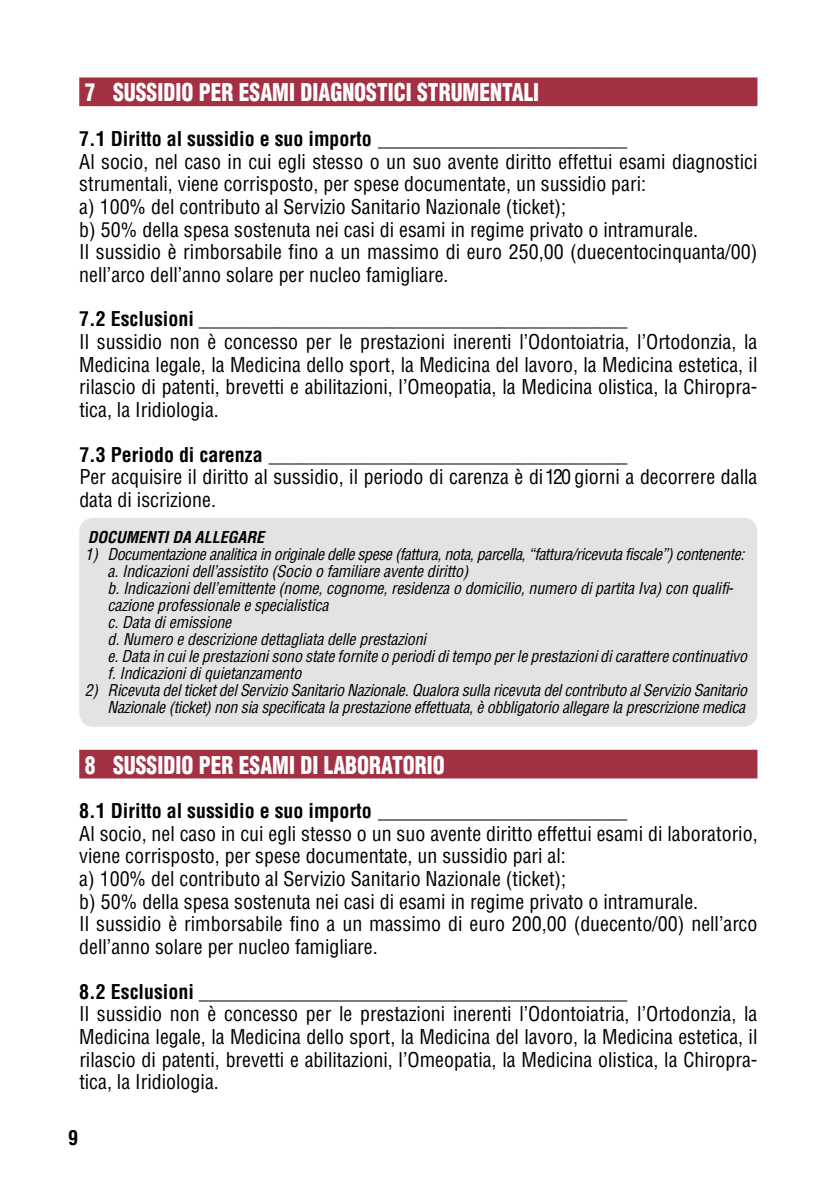
<style>
.page{position:relative;width:840px;height:1191px;background:#fff}
.page>*{position:absolute;margin:0;border:0;box-sizing:border-box;transform-origin:0 0}
.t1{font:900 condensed 23.8px "Helvetica LT Std";color:#fff;scale:.9 1}
.t2{font:condensed 20px/22.6px "Helvetica LT Std";color:#000}
.t3{font:700 condensed 20px "Helvetica LT Std";color:#000}
.t4{font:italic condensed 16px/17px "Helvetica LT Std";letter-spacing:-.01em;color:#000}
.t5{font:italic 700 condensed 16px "Helvetica LT Std";color:#000}
</style>
<div class="page">
<div style="left:79px;top:77px;width:678px;height:29px;background:#a43043"></div>
<div style="left:79px;top:749px;width:678px;height:29px;background:#a43043"></div>
<div style="left:79px;top:518px;width:678px;height:209px;background:#e3e3e3;border-radius:14px"></div>
<p class="t1" style="left:85px;top:77px;width:506px">7 SUSSIDIO PER ESAMI DIAGNOSTICI STRUMENTALI</p>
<p class="t3" style="left:79px;top:126px;width:549px">7.1 Diritto al sussidio e suo importo _________________________</p>
<p class="t2" style="left:79px;top:150px;width:679px">Al socio, nel caso in cui egli stesso o un suo avente diritto effettui esami diagnostici strumentali, viene corrisposto, per spese documentate, un sussidio pari:<br>a) 100% del contributo al Servizio Sanitario Nazionale (ticket);<br>b) 50% della spesa sostenuta nei casi di esami in regime privato o intramurale.<br>Il sussidio è rimborsabile fino a un massimo di euro 250,00 (duecentocinquanta/00) nell’arco dell’anno solare per nucleo famigliare.</p>
<p class="t3" style="left:79px;top:307px;width:549px">7.2 Esclusioni ___________________________________________</p>
<p class="t2" style="left:79px;top:330px;width:679px;text-align:justify">Il sussidio non è concesso per le prestazioni inerenti l’Odontoiatria, l’Ortodonzia, la Medicina legale, la Medicina dello sport, la Medicina del lavoro, la Medicina estetica, il rilascio di patenti, brevetti e abilitazioni, l’Omeopatia, la Medicina olistica, la Chiropra&shy;tica, la Iridiologia.</p>
<p class="t3" style="left:79px;top:442px;width:549px">7.3 Periodo di carenza ____________________________________</p>
<p class="t2" style="left:79px;top:466px;width:679px">Per acquisire il diritto al sussidio, il periodo di carenza è di 6 giorni a decorrere dalla data di iscrizione.</p>
<p class="t2" style="left:545px;top:465px;width:27px">120</p>
<p class="t5" style="left:88px;top:527px;width:178px">DOCUMENTI DA ALLEGARE</p>
<p class="t4" style="left:107px;top:546px;width:640px;text-indent:-23px">1) Documentazione analitica in originale delle spese (fattura, nota, parcella, “fattura/ricevuta fiscale”) contenente: a. Indicazioni dell’assistito (Socio o familiare avente diritto)<br>b. Indicazioni dell’emittente (nome, cognome, residenza o domicilio, numero di partita Iva) con qualifi&shy;cazione professionale e specialistica<br>c. Data di emissione<br>d. Numero e descrizione dettagliata delle prestazioni<br>e. Data in cui le prestazioni sono state fornite o periodi di tempo per le prestazioni di carattere continuativo f. Indicazioni di quietanzamento</p>
<p class="t4" style="left:85px;top:681px;width:663px;text-align:right">2) Ricevuta del ticket del Servizio Sanitario Nazionale. Qualora sulla ricevuta del contributo al Servizio Sanitario<br>Nazionale (ticket) non sia specificata la prestazione effettuata, è obbligatorio allegare la prescrizione medica</p>
<p class="t1" style="left:85px;top:749px;width:401px">8 SUSSIDIO PER ESAMI DI LABORATORIO</p>
<p class="t3" style="left:79px;top:798px;width:549px">8.1 Diritto al sussidio e suo importo _________________________</p>
<p class="t2" style="left:79px;top:822px;width:679px">Al socio, nel caso in cui egli stesso o un suo avente diritto effettui esami di laboratorio, viene corrisposto, per spese documentate, un sussidio pari al:<br>a) 100% del contributo al Servizio Sanitario Nazionale (ticket);<br>b) 50% della spesa sostenuta nei casi di esami in regime privato o intramurale.<br>Il sussidio è rimborsabile fino a un massimo di euro 200,00 (duecento/00) nell’arco dell’anno solare per nucleo famigliare.</p>
<p class="t3" style="left:79px;top:979px;width:549px">8.2 Esclusioni ___________________________________________</p>
<p class="t2" style="left:79px;top:1002px;width:679px;text-align:justify">Il sussidio non è concesso per le prestazioni inerenti l’Odontoiatria, l’Ortodonzia, la Medicina legale, la Medicina dello sport, la Medicina del lavoro, la Medicina estetica, il rilascio di patenti, brevetti e abilitazioni, l’Omeopatia, la Medicina olistica, la Chiropra&shy;tica, la Iridiologia.</p>
<p class="t3" style="left:68px;top:1125px;width:23px">99</p>
</div>
